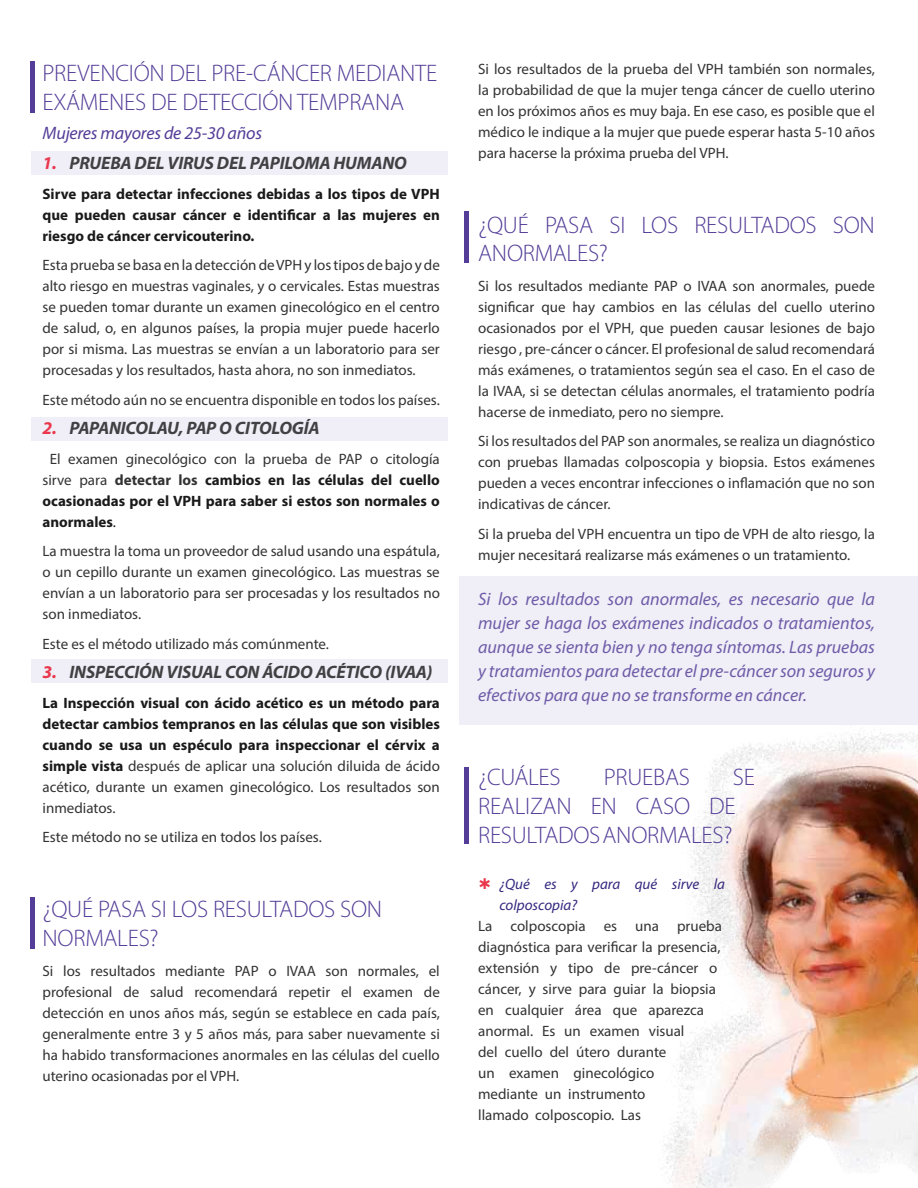
<style>
.page{position:relative;width:918px;height:1188px;background:#fff}
.page>*{position:absolute;margin:0;border:0;box-sizing:border-box;transform-origin:0 0}
.t1{font:300 24px/28.8px "Myriad Pro";letter-spacing:-.01em;color:#543d98}
.t2{font:italic 18px/24px "Myriad Pro";color:#6f5ca8;text-align:justify}
.t3{font:italic 700 18px "Myriad Pro";letter-spacing:-.01em;color:#414042}
.t4{font:italic 18px "Myriad Pro";letter-spacing:-.01em;color:#543d98}
.t5{font:15px/21px "Myriad Pro";color:#333;text-align:justify}
.t6{font:700 15px/21px "Myriad Pro";color:#1a1a1a;text-align:justify}
.t7{font:italic 15px/21px "Myriad Pro";color:#35297f}
.s1{color:#e9384c}
.s2{font-weight:400;color:#333}
.s3{color:#333}
.s4{font-weight:400}
</style>
<div class="page">
<hr style="left:30px;top:62px;width:4px;height:51px;background:#543d98">
<img style="left:664px;top:732px;width:254px;height:456px">
<div style="left:31px;top:151px;width:416px;height:23px;background:#f0eef7"></div>
<div style="left:31px;top:659px;width:416px;height:23px;background:#f0eef7"></div>
<div style="left:31px;top:418px;width:416px;height:23px;background:#f0eef7"></div>
<hr style="left:464px;top:212px;width:4px;height:51px;background:#543d98">
<div style="left:459px;top:576px;width:459px;height:149px;background:#f0eef7"></div>
<hr style="left:30px;top:897px;width:4px;height:51px;background:#543d98">
<hr style="left:464px;top:768px;width:4px;height:76px;background:#543d98">
<h1 class="t1" style="left:43px;top:59px;width:396px">PREVENCIÓN DEL PRE-CÁNCER MEDIANTE<br>EXÁMENES DE DETECCIÓN TEMPRANA</h1>
<p class="t4" style="left:43px;top:122px;width:221px">Mujeres mayores de 25-30 años</p>
<p class="t3" style="left:43px;top:151px;width:366px"><span class="s1">1.</span> PRUEBA DEL VIRUS DEL PAPILOMA HUMANO</p>
<p class="t6" style="left:43px;top:183px;width:399px">Sirve para detectar infecciones debidas a los tipos de VPH que pueden causar cáncer e identificar a las mujeres en riesgo de cáncer cervicouterino.</p>
<p class="t5" style="left:43px;top:254px;width:399px">Esta prueba se basa en la detección de VPH y los tipos de bajo y de alto riesgo en muestras vaginales, y o cervicales. Estas muestras se pueden tomar durante un examen ginecológico en el centro de salud, o, en algunos países, la propia mujer puede hacerlo por si misma. Las muestras se envían a un laboratorio para ser procesadas y los resultados, hasta ahora, no son inmediatos.</p>
<p class="t5" style="left:43px;top:389px;width:399px">Este método aún no se encuentra disponible en todos los países.</p>
<p class="t3" style="left:43px;top:416px;width:279px"><span class="s1">2.</span> PAPANICOLAU, PAP O CITOLOGÍA</p>
<p class="t6" style="left:43px;top:448px;width:399px;text-indent:7px"><span class="s2">El examen ginecológico con la prueba de PAP o citología sirve para</span> <span class="s3">detectar los</span> cambios en las células del cuello ocasionadas por el VPH para saber si estos son normales o anormales<span class="s4">.</span></p>
<p class="t5" style="left:43px;top:540px;width:399px">La muestra la toma un proveedor de salud usando una espátula, o un cepillo durante un examen ginecológico. Las muestras se envían a un laboratorio para ser procesadas y los resultados no son inmediatos.</p>
<p class="t5" style="left:43px;top:633px;width:288px">Este es el método utilizado más comúnmente.</p>
<p class="t3" style="left:43px;top:660px;width:391px"><span class="s1">3.</span> INSPECCIÓN VISUAL CON ÁCIDO ACÉTICO (IVAA)</p>
<p class="t6" style="left:43px;top:692px;width:399px">La Inspección visual con ácido acético es un método para detectar cambios tempranos en las células que son visibles cuando se usa un espéculo para inspeccionar el cérvix a simple vista <span class="s2">después de aplicar una solución diluida de ácido acético, durante un examen ginecológico. Los resultados son inmediatos.</span></p>
<p class="t5" style="left:43px;top:826px;width:281px">Este método no se utiliza en todos los países.</p>
<h1 class="t1" style="left:43px;top:895px;width:341px">¿QUÉ PASA SI LOS RESULTADOS SON<br>NORMALES?</h1>
<p class="t5" style="left:43px;top:960px;width:399px">Si los resultados mediante PAP o IVAA son normales, el profesional de salud recomendará repetir el examen de detección en unos años más, según se establece en cada país, generalmente entre 3 y 5 años más, para saber nuevamente si ha habido transformaciones anormales en las células del cuello uterino ocasionadas por el VPH.</p>
<p class="t5" style="left:478px;top:58px;width:398px">Si los resultados de la prueba del VPH también son normales, la probabilidad de que la mujer tenga cáncer de cuello uterino en los próximos años es muy baja. En ese caso, es posible que el médico le indique a la mujer que puede esperar hasta 5-10 años para hacerse la próxima prueba del VPH.</p>
<h1 class="t1" style="left:478px;top:211px;width:398px">¿QUÉ PASA SI LOS RESULTADOS SON<br>ANORMALES?</h1>
<p class="t5" style="left:478px;top:275px;width:398px">Si los resultados mediante PAP o IVAA son anormales, puede significar que hay cambios en las células del cuello uterino ocasionados por el VPH, que pueden causar lesiones de bajo riesgo , pre-cáncer o cáncer. El profesional de salud recomendará más exámenes, o tratamientos según sea el caso. En el caso de la IVAA, si se detectan células anormales, el tratamiento podría hacerse de inmediato, pero no siempre.</p>
<p class="t5" style="left:478px;top:431px;width:398px">Si los resultados del PAP son anormales, se realiza un diagnóstico con pruebas llamadas colposcopia y biopsia. Estos exámenes pueden a veces encontrar infecciones o inflamación que no son indicativas de cáncer.</p>
<p class="t5" style="left:478px;top:523px;width:398px">Si la prueba del VPH encuentra un tipo de VPH de alto riesgo, la mujer necesitará realizarse más exámenes o un tratamiento.</p>
<p class="t2" style="left:478px;top:587px;width:398px">Si los resultados son anormales, es necesario que la mujer se haga los exámenes indicados o tratamientos, aunque se sienta bien y no tenga síntomas. Las pruebas y tratamientos para detectar el pre-cáncer son seguros y efectivos para que no se transforme en cáncer.</p>
<h1 class="t1" style="left:478px;top:763px;width:84px">¿CUÁLES</h1>
<h1 class="t1" style="left:604px;top:763px;width:88px">PRUEBAS</h1>
<h1 class="t1" style="left:478px;top:763px;width:278px;text-indent:255px">SE<br>REALIZAN EN CASO DE<br>RESULTADOS ANORMALES?</h1>
<p class="t7" style="left:499px;top:873px;width:227px">¿Qué es y para qué sirve la colposcopia?</p>
<p class="t5" style="left:478px;top:915px;width:245px;text-align:left">La colposcopia es una prueba diagnóstica para verificar la presencia, extensión y tipo de pre-cáncer o cáncer, y sirve para guiar la biopsia en cualquier área que aparezca anormal. Es un examen visual<br>del cuello del útero durante<br>un examen ginecológico<br>mediante un instrumento<br>llamado colposcopio. Las</p>
</div>
